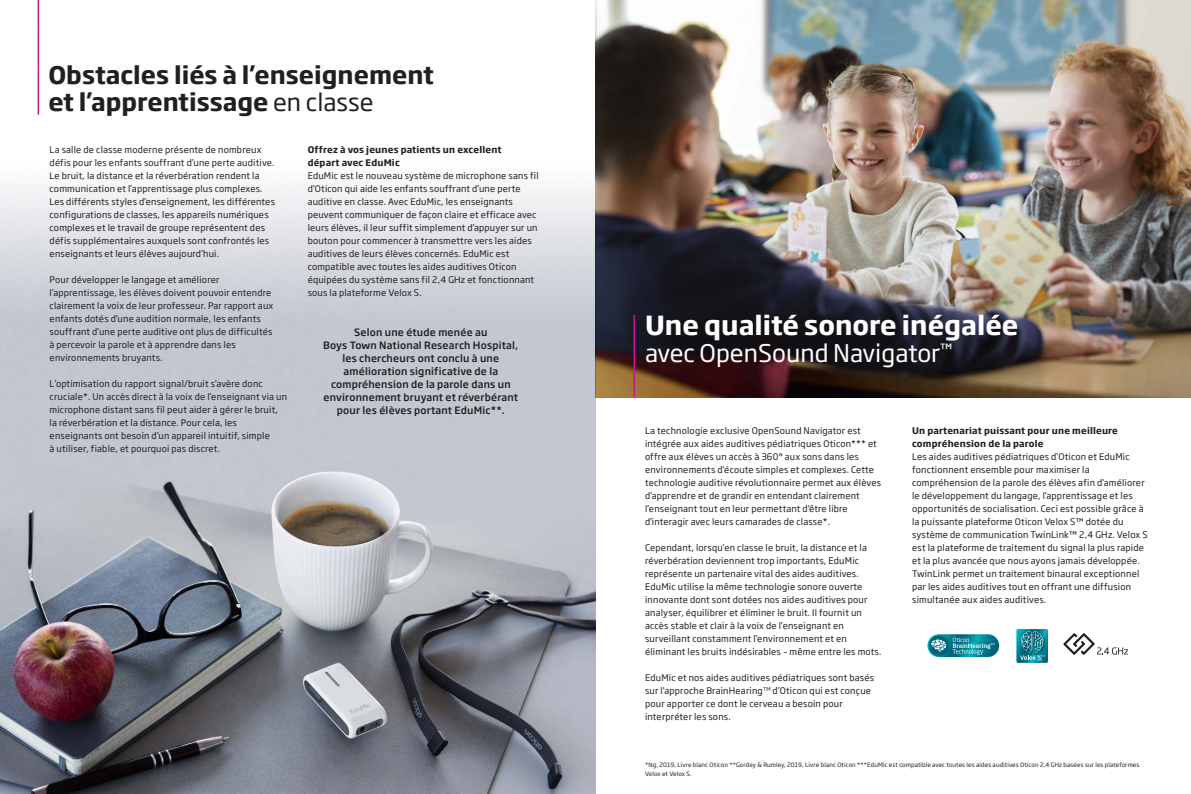
<style>
.page{position:relative;width:1191px;height:794px;background:#fff}
.page>*{position:absolute;margin:0;border:0;box-sizing:border-box;transform-origin:0 0}
.t1{font:700 26px "Soho Gothic Pro";color:#fff}
.t2{font:700 24px/27px "Soho Gothic Pro";color:#231f20}
.t3{font:24px "Soho Gothic Pro";color:#fff}
.t4{font:500 10px/13px "Soho Gothic Pro";letter-spacing:.02em;color:#231f20;text-align:center}
.t5{font:9px/13px "Soho Gothic Pro";letter-spacing:.02em;color:#231f20}
.t6{font:700 9px/13px "Soho Gothic Pro";letter-spacing:.02em;color:#231f20}
.t7{font:6px/9px "Soho Gothic Pro";letter-spacing:.02em;color:#231f20}
.s1{font-weight:400}
</style>
<div class="page">
<img style="left:595px;top:0;width:596px;height:397px">
<img style="left:0;top:187px;width:595px;height:607px">
<svg style="left:1063px;top:633px;width:64px;height:22px"></svg>
<svg style="left:927px;top:634px;width:72px;height:23px"></svg>
<svg style="left:928px;top:635px;width:21px;height:20px"></svg>
<svg style="left:931px;top:639px;width:15px;height:13px"></svg>
<svg style="left:952px;top:637px;width:42px;height:18px"></svg>
<svg style="left:1016px;top:629px;width:32px;height:34px"></svg>
<hr style="left:633px;top:315px;width:2px;height:82px;background:#c5168c">
<hr style="left:38px;top:0;width:1px;height:31px;background:#c5168c">
<hr style="left:38px;top:31px;width:1px;height:34px;background:#c5168c">
<hr style="left:38px;top:65px;width:1px;height:50px;background:#c5168c">
<h2 class="t2" style="left:48px;top:60px;width:387px">Obstacles liés à l’enseignement et l’apprentissage <span class="s1">en classe</span></h2>
<p class="t5" style="left:50px;top:142px;width:227px">La salle de classe moderne présente de nombreux défis pour les enfants souffrant d’une perte auditive.<br>Le bruit, la distance et la réverbération rendent la communication et l’apprentissage plus complexes.<br>Les différents styles d’enseignement, les différentes configurations de classes, les appareils numériques complexes et le travail de groupe représentent des défis supplémentaires auxquels sont confrontés les enseignants et leurs élèves aujourd’hui.</p>
<p class="t5" style="left:50px;top:272px;width:225px">Pour développer le langage et améliorer l’apprentissage, les élèves doivent pouvoir entendre clairement la voix de leur professeur. Par rapport aux enfants dotés d’une audition normale, les enfants souffrant d’une perte auditive ont plus de difficultés à percevoir la parole et à apprendre dans les environnements bruyants.</p>
<p class="t5" style="left:50px;top:376px;width:239px">L’optimisation du rapport signal/bruit s’avère donc cruciale*. Un accès direct à la voix de l’enseignant via un microphone distant sans fil peut aider à gérer le bruit, la réverbération et la distance. Pour cela, les enseignants ont besoin d’un appareil intuitif, simple<br>à utiliser, fiable, et pourquoi pas discret.</p>
<p class="t6" style="left:308px;top:142px;width:195px">Offrez à vos jeunes patients un excellent départ avec EduMic</p>
<p class="t5" style="left:308px;top:168px;width:232px">EduMic est le nouveau système de microphone sans fil d’Oticon qui aide les enfants souffrant d’une perte auditive en classe. Avec EduMic, les enseignants peuvent communiquer de façon claire et efficace avec leurs élèves, il leur suffit simplement d’appuyer sur un bouton pour commencer à transmettre vers les aides auditives de leurs élèves concernés. EduMic est compatible avec toutes les aides auditives Oticon équipées du système sans fil 2,4 GHz et fonctionnant sous la plateforme Velox S.</p>
<p class="t4" style="left:323px;top:325px;width:197px">Selon une étude menée au<br>Boys Town National Research Hospital, les chercheurs ont conclu à une amélioration significative de la compréhension de la parole dans un environnement bruyant et réverbérant pour les élèves portant EduMic**.</p>
<h1 class="t1" style="left:645px;top:305px;width:375px">Une qualité sonore inégalée</h1>
<h2 class="t3" style="left:645px;top:335px;width:309px">avec OpenSound Navigator<sup>™</sup></h2>
<p class="t5" style="left:645px;top:423px;width:237px">La technologie exclusive OpenSound Navigator est intégrée aux aides auditives pédiatriques Oticon*** et offre aux élèves un accès à 360° aux sons dans les environnements d’écoute simples et complexes. Cette technologie auditive révolutionnaire permet aux élèves d’apprendre et de grandir en entendant clairement l’enseignant tout en leur permettant d'être libre d'interagir avec leurs camarades de classe*.</p>
<p class="t5" style="left:645px;top:540px;width:238px">Cependant, lorsqu’en classe le bruit, la distance et la réverbération deviennent trop importants, EduMic représente un partenaire vital des aides auditives.<br>EduMic utilise la même technologie sonore ouverte innovante dont sont dotées nos aides auditives pour analyser, équilibrer et éliminer le bruit. Il fournit un accès stable et clair à la voix de l’enseignant en surveillant constamment l’environnement et en éliminant les bruits indésirables – même entre les mots.</p>
<p class="t5" style="left:645px;top:670px;width:230px">EduMic et nos aides auditives pédiatriques sont basés sur l'approche BrainHearing<sup>TM</sup> d’Oticon qui est conçue pour apporter ce dont le cerveau a besoin pour interpréter les sons.</p>
<p class="t7" style="left:645px;top:759px;width:496px">*Ng, 2019, Livre blanc Oticon **Gordey &amp; Rumley, 2019, Livre blanc Oticon ***EduMic est compatible avec toutes les aides auditives Oticon 2,4 GHz basées sur les plateformes<br>Velox et Velox S.</p>
<p class="t6" style="left:912px;top:424px;width:207px">Un partenariat puissant pour une meilleure compréhension de la parole</p>
<p class="t5" style="left:912px;top:450px;width:237px">Les aides auditives pédiatriques d’Oticon et EduMic fonctionnent ensemble pour maximiser la compréhension de la parole des élèves afin d’améliorer le développement du langage, l’apprentissage et les opportunités de socialisation. Ceci est possible grâce à la puissante plateforme Oticon Velox S™ dotée du système de communication TwinLink™ 2,4 GHz. Velox S est la plateforme de traitement du signal la plus rapide et la plus avancée que nous ayons jamais développée.<br>TwinLink permet un traitement binaural exceptionnel par les aides auditives tout en offrant une diffusion simultanée aux aides auditives.</p>
</div>
